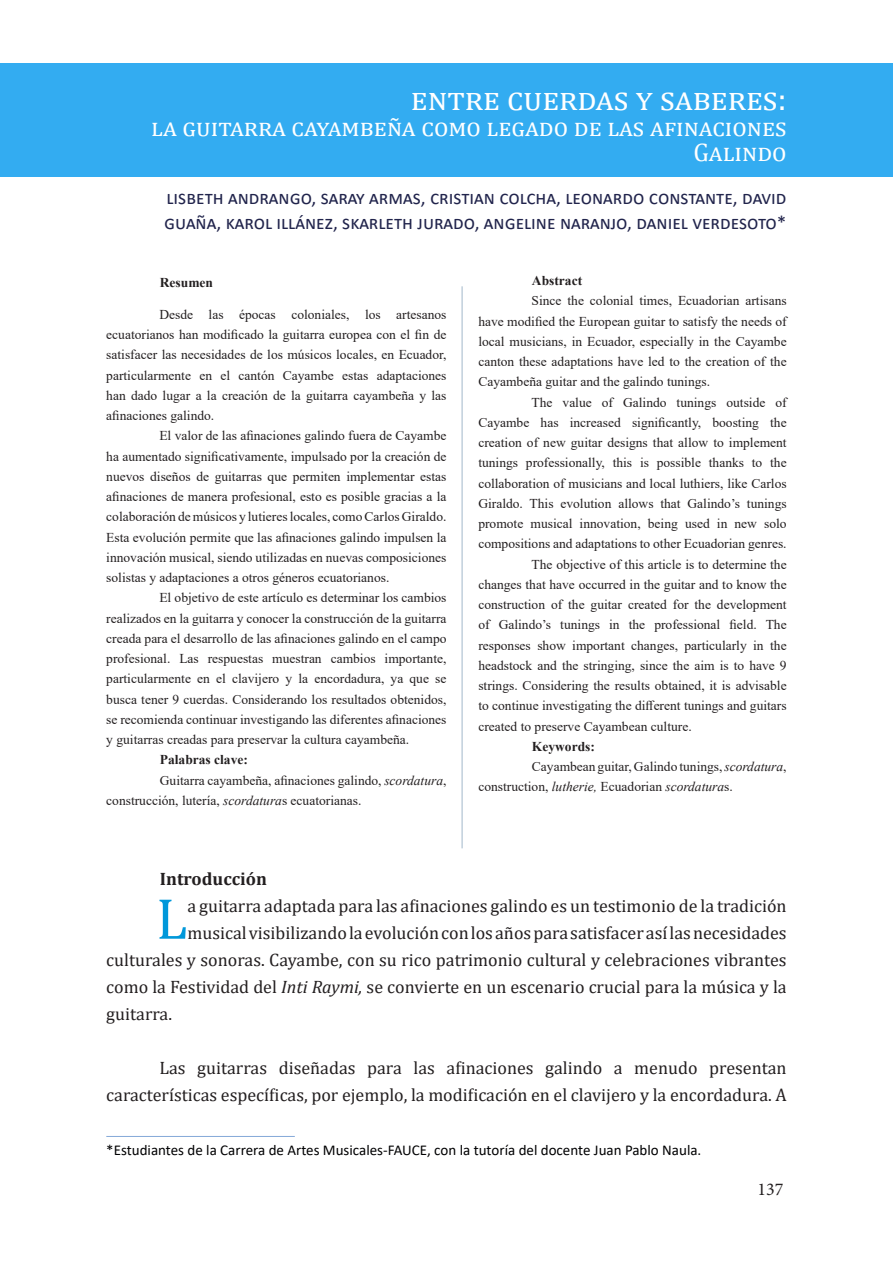
<style>
.page{position:relative;width:893px;height:1263px;background:#fff}
.page>*{position:absolute;margin:0;border:0;box-sizing:border-box;transform-origin:0 0}
.t1{font:58.5px "Cambria";color:#0098da}
.t2{font:33px "Cambria";letter-spacing:.1em;color:#fff}
.t3{font:25.5px/25.5px "Cambria";letter-spacing:.055em;color:#fff;text-align:right}
.t4{font:19.5px/25.5px "Calibri";color:#21244c}
.t5{font:18px/27px "Cambria";color:#231f20;text-align:right}
.t6{font:700 18px "Cambria";color:#231f20}
.t7{font:18px "Minion Pro";color:#231f20}
.t8{font:15px "Calibri";color:#000002}
.t9{font:13.5px/20.2px "Times New Roman";color:#231f20;text-align:justify}
.Graphic_Anchor{font:700 13.5px "Times New Roman";color:#231f20}
.s1{font-style:italic}
</style>
<div class="page">
<div style="left:0;top:63px;width:893px;height:113px;background:#33acf1"></div>
<hr style="left:462px;top:286px;width:1px;height:562px;background:#a2b8ca">
<hr style="left:106px;top:1136px;width:189px;height:1px;background:#84a9d8">
<p class="t2" style="left:411px;top:80px;width:377px">entre cuerdas y saberes:</p>
<p class="t3" style="left:151px;top:114px;width:637px">la guitarra cayambeña como legado de las afinaciones<br>Galindo</p>
<p class="t4" style="left:164px;top:184px;width:624px">lisbeth andrango, saray armas, cristian colcha, leonardo constante, david guaña, karol illánez, skarleth jurado, angeline naranjo, daniel verdesoto*</p>
<p class="Graphic_Anchor" style="left:160px;top:272px;width:55px">Resumen</p>
<p class="t9" style="left:106px;top:304px;width:342px;text-indent:53px">Desde las épocas coloniales, los artesanos ecuatorianos han modificado la guitarra europea con el fin de satisfacer las necesidades de los músicos locales, en Ecuador, particularmente en el cantón Cayambe estas adaptaciones han dado lugar a la creación de la guitarra cayambeña y las afinaciones galindo.</p>
<p class="t9" style="left:106px;top:425px;width:342px;text-indent:53px">El valor de las afinaciones galindo fuera de Cayambe ha aumentado significativamente, impulsado por la creación de nuevos diseños de guitarras que permiten implementar estas afinaciones de manera profesional, esto es posible gracias a la colaboración de músicos y lutiereslocales, como Carlos Giraldo.<br>Esta evolución permite que las afinaciones galindo impulsen la innovación musical, siendo utilizadas en nuevas composiciones solistas y adaptaciones a otros géneros ecuatorianos.</p>
<p class="t9" style="left:106px;top:587px;width:342px;text-indent:53px">El objetivo de este artículo es determinar los cambios realizados en la guitarra y conocer la construcción de la guitarra creada para el desarrollo de las afinaciones galindo en el campo profesional. Las respuestas muestran cambios importante, particularmente en el clavijero y la encordadura, ya que se busca tener 9 cuerdas. Considerando los resultados obtenidos, se recomienda continuar investigando las diferentes afinaciones y guitarras creadas para preservar la cultura cayambeña.</p>
<p class="Graphic_Anchor" style="left:160px;top:750px;width:90px">Palabras clave:</p>
<p class="t9" style="left:106px;top:769px;width:342px;text-indent:54px">Guitarra cayambeña, afinaciones galindo, <span class="s1">scordatura</span>, construcción, lutería, <span class="s1">scordatura</span>s ecuatorianas.</p>
<p class="Graphic_Anchor" style="left:532px;top:271px;width:52px">Abstract</p>
<p class="t9" style="left:478px;top:290px;width:310px;text-indent:53px">Since the colonial times, Ecuadorian artisans have modified the European guitar to satisfy the needs of local musicians, in Ecuador, especially in the Cayambe canton these adaptations have led to the creation of the Cayambeña guitar and the galindo tunings.</p>
<p class="t9" style="left:478px;top:392px;width:310px;text-indent:53px">The value of Galindo tunings outside of Cayambe has increased significantly, boosting the creation of new guitar designs that allow to implement tunings professionally, this is possible thanks to the collaboration of musicians and local luthiers, like Carlos Giraldo. This evolution allows that Galindo’s tunings promote musical innovation, being used in new solo compositions and adaptations to other Ecuadorian genres.</p>
<p class="t9" style="left:478px;top:554px;width:310px;text-indent:53px">The objective of this article is to determine the changes that have occurred in the guitar and to know the construction of the guitar created for the development of Galindo’s tunings in the professional field. The responses show important changes, particularly in the headstock and the stringing, since the aim is to have 9 strings. Considering the results obtained, it is advisable to continue investigating the different tunings and guitars created to preserve Cayambean culture.</p>
<p class="Graphic_Anchor" style="left:532px;top:737px;width:64px">Keywords:</p>
<p class="t9" style="left:478px;top:756px;width:310px;text-indent:54px">Cayambean guitar, Galindo tunings, <span class="s1">scordatura</span>, construction, <span class="s1">lutherie,</span> Ecuadorian <span class="s1">scordatura</span>s.</p>
<p class="t6" style="left:160px;top:866px;width:109px">Introducción</p>
<p class="t1" style="left:156px;top:884px;width:33px">L</p>
<p class="t5" style="left:187px;top:892px;width:601px">a guitarra adaptada para las afinaciones galindo es un testimonio de la tradición</p>
<p class="t5" style="left:187px;top:919px;width:601px">musical visibilizando la evolución con los años para satisfacer así las necesidades</p>
<p class="t5" style="left:106px;top:946px;width:682px">culturales y sonoras. Cayambe, con su rico patrimonio cultural y celebraciones vibrantes</p>
<p class="t5" style="left:106px;top:973px;width:682px">como la Festividad del <span class="s1">Inti Raymi,</span> se convierte en un escenario crucial para la música y la</p>
<p class="t5" style="left:106px;top:1000px;width:67px">guitarra.</p>
<p class="t5" style="left:106px;top:1054px;width:682px">Las guitarras diseñadas para las afinaciones galindo a menudo presentan características específicas, por ejemplo, la modificación en el clavijero y la encordadura. A</p>
<p class="t8" style="left:106px;top:1140px;width:597px">*Estudiantes de la Carrera de Artes Musicales-FAUCE, con la tutoría del docente Juan Pablo Naula.</p>
<h3 class="t7" style="left:758px;top:1177px;width:27px">137</h3>
</div>
